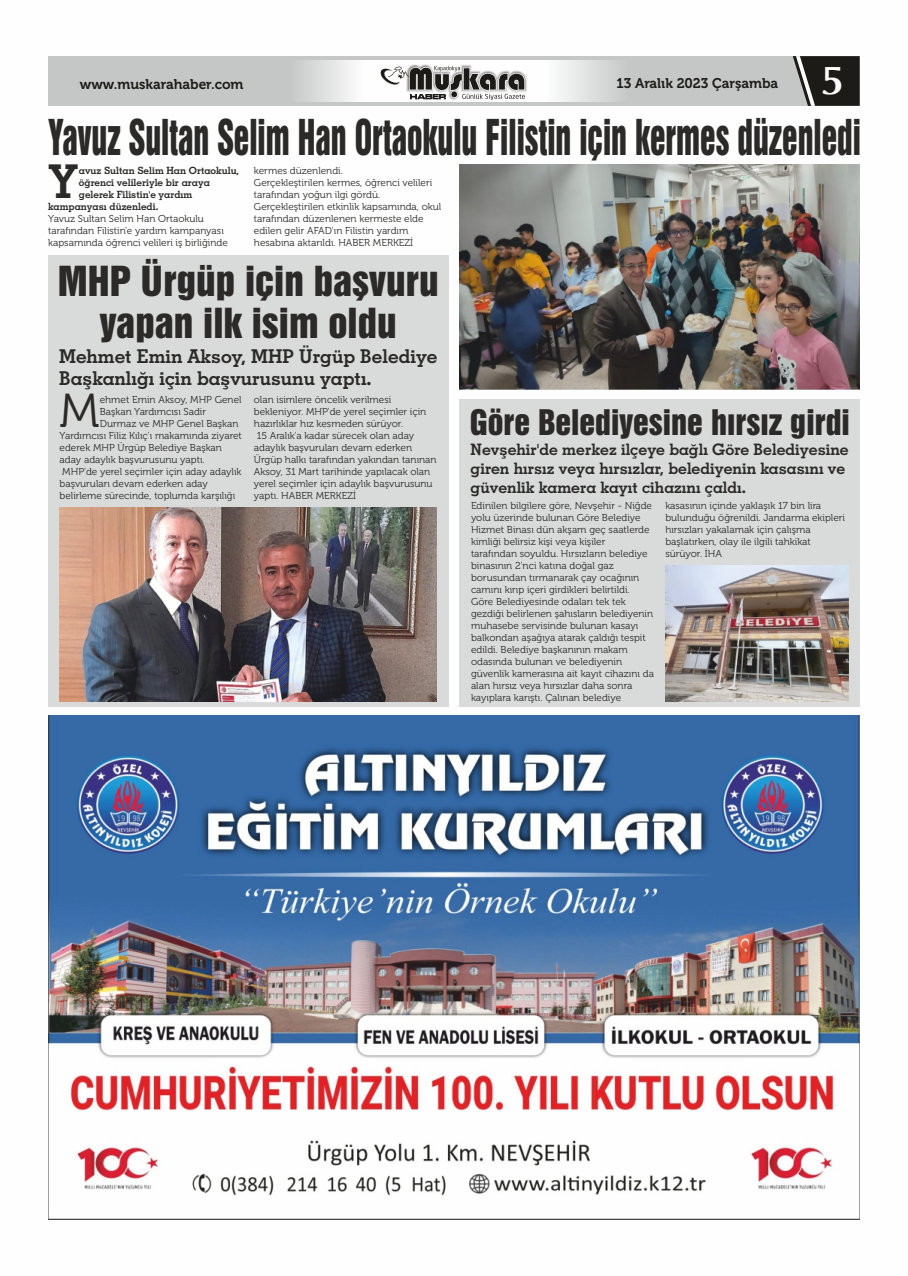
<style>
.page{position:relative;width:908px;height:1276px;background:#fff}
.page>*{position:absolute;margin:0;border:0;box-sizing:border-box;transform-origin:0 0}
.t1{font:47.5px "Museo 300";color:#2b2a29}
.t2{font:46.7px "Geometric Slabserif 703 Bold BT";color:#2b2a29}
.t3{font:45.1px "Swiss 921 BT";color:#2b2a29;scale:.7 1}
.t4{font:700 40.3px "Optima";color:#fefefe}
.t5{font:37.8px/42.1px "Swiss 921 BT";color:#2b2a29;text-align:center;scale:1.04 1}
.t6{font:32.2px "Swiss 921 BT";color:#2b2a29}
.t7{font:19.1px/22.9px "Geometric Slabserif 703 Bold BT";color:#2b2a29}
.t8{font:15.8px/19px "Geometric Slabserif 703 Bold BT";color:#2b2a29}
.t9{font:14px "Museo 700";color:#1c1b17}
.t10{font:10px/12px "Museo 300";color:#2b2a29}
.t11{font:10px "Geometric Slabserif 703 Bold BT";color:#2b2a29}
</style>
<div class="page">
<div style="left:48px;top:56px;width:811px;height:50px;background:#c5c6c6"></div>
<img style="left:303px;top:60px;width:310px;height:42px">
<svg style="left:792px;top:56px;width:67px;height:50px"></svg>
<img style="left:406px;top:65px;width:121px;height:35px">
<svg style="left:379px;top:66px;width:146px;height:36px"></svg>
<img style="left:48px;top:716px;width:811px;height:503px">
<hr style="left:48px;top:1219px;width:811px;height:1px;background:#2b2a29">
<img style="left:459px;top:164px;width:400px;height:226px">
<div style="left:48px;top:255px;width:400px;height:451px;background:#d9dada"></div>
<div style="left:459px;top:399px;width:400px;height:307px;background:#d9dada"></div>
<img style="left:665px;top:565px;width:183px;height:136px">
<img style="left:59px;top:508px;width:378px;height:193px">
<h3 class="t9" style="left:80px;top:78px;width:165px">www.muskarahaber.com</h3>
<h3 class="t9" style="left:616px;top:78px;width:163px">13 Aralık 2023 Çarşamba</h3>
<h3 class="t4" style="left:820px;top:63px;width:26px">5</h3>
<h3 class="t3" style="left:49px;top:121px;width:1161px">Yavuz Sultan Selim Han Ortaokulu Filistin için kermes düzenledi</h3>
<h2 class="t2" style="left:48px;top:162px;width:32px">Y</h2>
<p class="t11" style="left:79px;top:166px;width:162px">avuz Sultan Selim Han Ortaokulu,</p>
<p class="t10" style="left:254px;top:165px;width:189px">kermes düzenlendi.<br>Gerçekleştirilen kermes, öğrenci velileri tarafından yoğun ilgi gördü.<br>Gerçekleştirilen etkinlik kapsamında, okul tarafından düzenlenen kermeste elde edilen gelir AFAD'ın Filistin yardım hesabına aktarıldı. HABER MERKEZİ</p>
<h3 class="t5" style="left:58px;top:265px;width:367px">MHP Ürgüp için başvuru yapan ilk isim oldu</h3>
<h3 class="t7" style="left:59px;top:346px;width:379px">Mehmet Emin Aksoy, MHP Ürgüp Belediye<br>Başkanlığı için başvurusunu yaptı.</h3>
<p class="t11" style="left:79px;top:178px;width:133px">öğrenci velileriyle bir araya</p>
<p class="t11" style="left:79px;top:190px;width:115px">gelerek Filistin'e yardım</p>
<p class="t11" style="left:48px;top:202px;width:112px">kampanyası düzenledi.</p>
<p class="t10" style="left:48px;top:213px;width:181px">Yavuz Sultan Selim Han Ortaokulu tarafından Filistin'e yardım kampanyası kapsamında öğrenci velileri iş birliğinde</p>
<h1 class="t1" style="left:60px;top:392px;width:42px">M</h1>
<p class="t10" style="left:100px;top:395px;width:143px">ehmet Emin Aksoy, MHP Genel</p>
<p class="t10" style="left:100px;top:407px;width:108px">Başkan Yardımcısı Sadir</p>
<p class="t10" style="left:100px;top:419px;width:140px">Durmaz ve MHP Genel Başkan</p>
<p class="t10" style="left:60px;top:431px;width:184px">Yardımcısı Filiz Kılıç'ı makamında ziyaret</p>
<p class="t10" style="left:60px;top:443px;width:164px">ederek MHP Ürgüp Belediye Başkan</p>
<p class="t10" style="left:60px;top:455px;width:147px">aday adaylık başvurusunu yaptı.</p>
<p class="t10" style="left:62px;top:467px;width:181px">MHP'de yerel seçimler için aday adaylık</p>
<p class="t10" style="left:60px;top:479px;width:150px">başvuruları devam ederken aday</p>
<p class="t10" style="left:60px;top:491px;width:177px">belirleme sürecinde, toplumda karşılığı</p>
<p class="t10" style="left:254px;top:395px;width:184px">olan isimlere öncelik verilmesi bekleniyor. MHP'de yerel seçimler için hazırlıklar hız kesmeden sürüyor.<br>15 Aralık'a kadar sürecek olan aday adaylık başvuruları devam ederken Ürgüp halkı tarafından yakından tanınan Aksoy, 31 Mart tarihinde yapılacak olan yerel seçimler için adaylık başvurusunu yaptı. HABER MERKEZİ</p>
<h3 class="t6" style="left:469px;top:410px;width:381px">Göre Belediyesine hırsız girdi</h3>
<h3 class="t8" style="left:470px;top:441px;width:379px">Nevşehir'de merkez ilçeye bağlı Göre Belediyesine giren hırsız veya hırsızlar, belediyenin kasasını ve güvenlik kamera kayıt cihazını çaldı.</h3>
<p class="t10" style="left:471px;top:501px;width:184px">Edinilen bilgilere göre, Nevşehir - Niğde yolu üzerinde bulunan Göre Belediye Hizmet Binası dün akşam geç saatlerde kimliği belirsiz kişi veya kişiler tarafından soyuldu. Hırsızların belediye binasının 2'nci katına doğal gaz borusundan tırmanarak çay ocağının camını kırıp içeri girdikleri belirtildi.<br>Göre Belediyesinde odaları tek tek gezdiği belirlenen şahısların belediyenin muhasebe servisinde bulunan kasayı balkondan aşağıya atarak çaldığı tespit edildi. Belediye başkanının makam odasında bulunan ve belediyenin güvenlik kamerasına ait kayıt cihazını da alan hırsız veya hırsızlar daha sonra kayıplara karıştı. Çalınan belediye</p>
<p class="t10" style="left:665px;top:501px;width:181px">kasasının içinde yaklaşık 17 bin lira bulunduğu öğrenildi. Jandarma ekipleri hırsızları yakalamak için çalışma başlatırken, olay ile ilgili tahkikat sürüyor. İHA</p>
</div>
